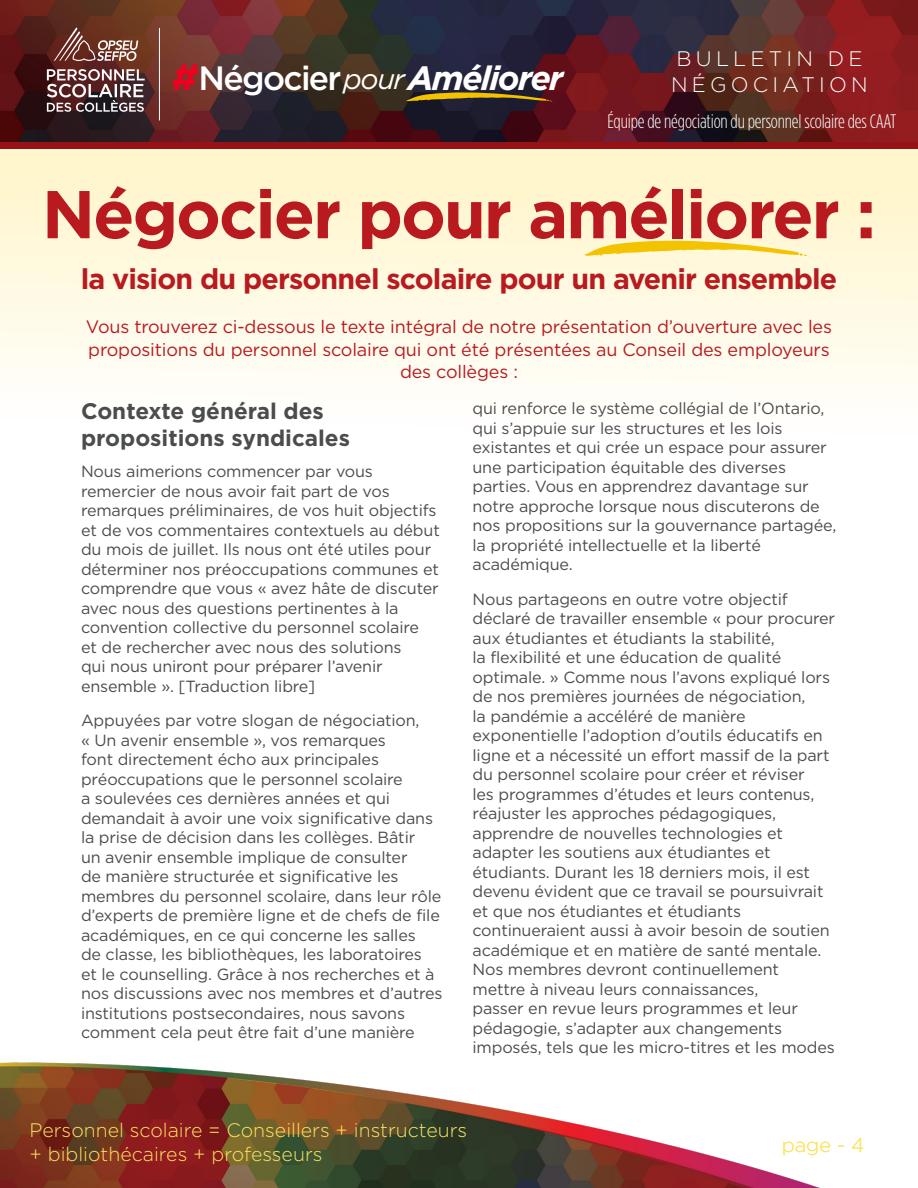
<style>
.page{position:relative;width:918px;height:1188px;background:#fff}
.page>*{position:absolute;margin:0;border:0;box-sizing:border-box;transform-origin:0 0}
.HEADER_MAIN{font:700 67.5px "Gotham HTF";letter-spacing:-.03em;color:#b81a1f}
.t1{font:italic 700 33.75px "Gotham HTF";letter-spacing:-.05em;color:#fff}
.HEADER_MAIN-2{font:700 28.5px "Gotham HTF";letter-spacing:-.03em;color:#b81a1f}
.Subhead{font:700 22.5px/27px "Gotham HTF";color:#4b4c4d}
.t2{font:300 21px "Gotham HTF";letter-spacing:.2em;color:#fff}
.t3{font:300 19.95px "Gotham HTF";color:#fce463}
.t4{font:300 19.5px/23.4px "Gotham HTF";color:#fce463}
.t5{font:300 condensed 19.5px "Gotham HTF";letter-spacing:-.01em;color:#fff}
.body_copy___1_column{font:18px/22.5px "Gotham HTF";letter-spacing:-.01em;color:#b81a1f;text-align:center}
.body_copy___1_column-2{font:16.2px/19.5px "Gotham HTF";letter-spacing:-.01em;color:#4b4c4d}
.s1{font-size:36.45px;color:#ee0020}
.s2{font-weight:500;font-style:normal}
.s3{font-weight:400;font-size:28.5px}
</style>
<div class="page">
<div style="left:0;top:140px;width:918px;height:332px;background:linear-gradient(to bottom,#fcefc2,#fff)"></div>
<svg style="left:585px;top:233px;width:225px;height:24px;background:#fbe899"></svg>
<img style="left:0;top:0;width:918px;height:142px">
<div style="left:0;top:142px;width:918px;height:6px;background:#971216"></div>
<hr style="left:159px;top:28px;width:1px;height:92px;background:#fff">
<svg style="left:47px;top:69px;width:98px;height:43px"></svg>
<svg style="left:54px;top:27px;width:84px;height:36px;background:#825347"></svg>
<svg style="left:407px;top:88px;width:147px;height:14px;background:#604c21"></svg>
<img style="left:0;top:1062px;width:820px;height:126px">
<p class="t2" style="left:677px;top:47px;width:187px">BULLETIN DE</p>
<p class="t1" style="left:172px;top:59px;width:393px"><span class="s1">#</span><span class="s2">Négocier</span><span class="s3">pour</span>Améliorer</p>
<p class="t2" style="left:671px;top:73px;width:198px">NÉGOCIATION</p>
<p class="t5" style="left:608px;top:110px;width:290px">Équipe de négociation du personnel scolaire des CAAT</p>
<p class="HEADER_MAIN" style="left:42px;top:175px;width:836px">Négocier pour améliorer :</p>
<p class="HEADER_MAIN-2" style="left:81px;top:263px;width:758px">la vision du personnel scolaire pour un avenir ensemble</p>
<p class="body_copy___1_column" style="left:86px;top:315px;width:748px">Vous trouverez ci-dessous le texte intégral de notre présentation d’ouverture avec les propositions du personnel scolaire qui ont été présentées au Conseil des employeurs des collèges :</p>
<p class="Subhead" style="left:81px;top:396px;width:271px">Contexte général des propositions syndicales</p>
<p class="body_copy___1_column-2" style="left:81px;top:461px;width:360px">Nous aimerions commencer par vous remercier de nous avoir fait part de vos remarques préliminaires, de vos huit objectifs et de vos commentaires contextuels au début du mois de juillet. Ils nous ont été utiles pour déterminer nos préoccupations communes et comprendre que vous « avez hâte de discuter avec nous des questions pertinentes à la convention collective du personnel scolaire<br>et de rechercher avec nous des solutions<br>qui nous uniront pour préparer l’avenir ensemble ». [Traduction libre]</p>
<p class="body_copy___1_column-2" style="left:81px;top:710px;width:363px">Appuyées par votre slogan de négociation,<br>« Un avenir ensemble », vos remarques<br>font directement écho aux principales préoccupations que le personnel scolaire<br>a soulevées ces dernières années et qui demandait à avoir une voix significative dans la prise de décision dans les collèges. Bâtir<br>un avenir ensemble implique de consulter<br>de manière structurée et significative les membres du personnel scolaire, dans leur rôle d’experts de première ligne et de chefs de file académiques, en ce qui concerne les salles<br>de classe, les bibliothèques, les laboratoires<br>et le counselling. Grâce à nos recherches et à nos discussions avec nos membres et d’autres institutions postsecondaires, nous savons comment cela peut être fait d’une manière</p>
<p class="body_copy___1_column-2" style="left:472px;top:398px;width:365px">qui renforce le système collégial de l’Ontario, qui s’appuie sur les structures et les lois existantes et qui crée un espace pour assurer une participation équitable des diverses parties. Vous en apprendrez davantage sur notre approche lorsque nous discuterons de nos propositions sur la gouvernance partagée, la propriété intellectuelle et la liberté académique.</p>
<p class="body_copy___1_column-2" style="left:472px;top:589px;width:364px">Nous partageons en outre votre objectif déclaré de travailler ensemble « pour procurer aux étudiantes et étudiants la stabilité,<br>la flexibilité et une éducation de qualité optimale. » Comme nous l’avons expliqué lors de nos premières journées de négociation,<br>la pandémie a accéléré de manière exponentielle l’adoption d’outils éducatifs en ligne et a nécessité un effort massif de la part du personnel scolaire pour créer et réviser<br>les programmes d’études et leurs contenus, réajuster les approches pédagogiques, apprendre de nouvelles technologies et adapter les soutiens aux étudiantes et étudiants. Durant les 18 derniers mois, il est devenu évident que ce travail se poursuivrait et que nos étudiantes et étudiants continueraient aussi à avoir besoin de soutien académique et en matière de santé mentale.<br>Nos membres devront continuellement mettre à niveau leurs connaissances,<br>passer en revue leurs programmes et leur pédagogie, s’adapter aux changements imposés, tels que les micro-titres et les modes</p>
<p class="t4" style="left:30px;top:1119px;width:439px">Personnel scolaire = Conseillers + instructeurs + bibliothécaires + professeurs</p>
<p class="t3" style="left:782px;top:1134px;width:84px">page - 4</p>
</div>
